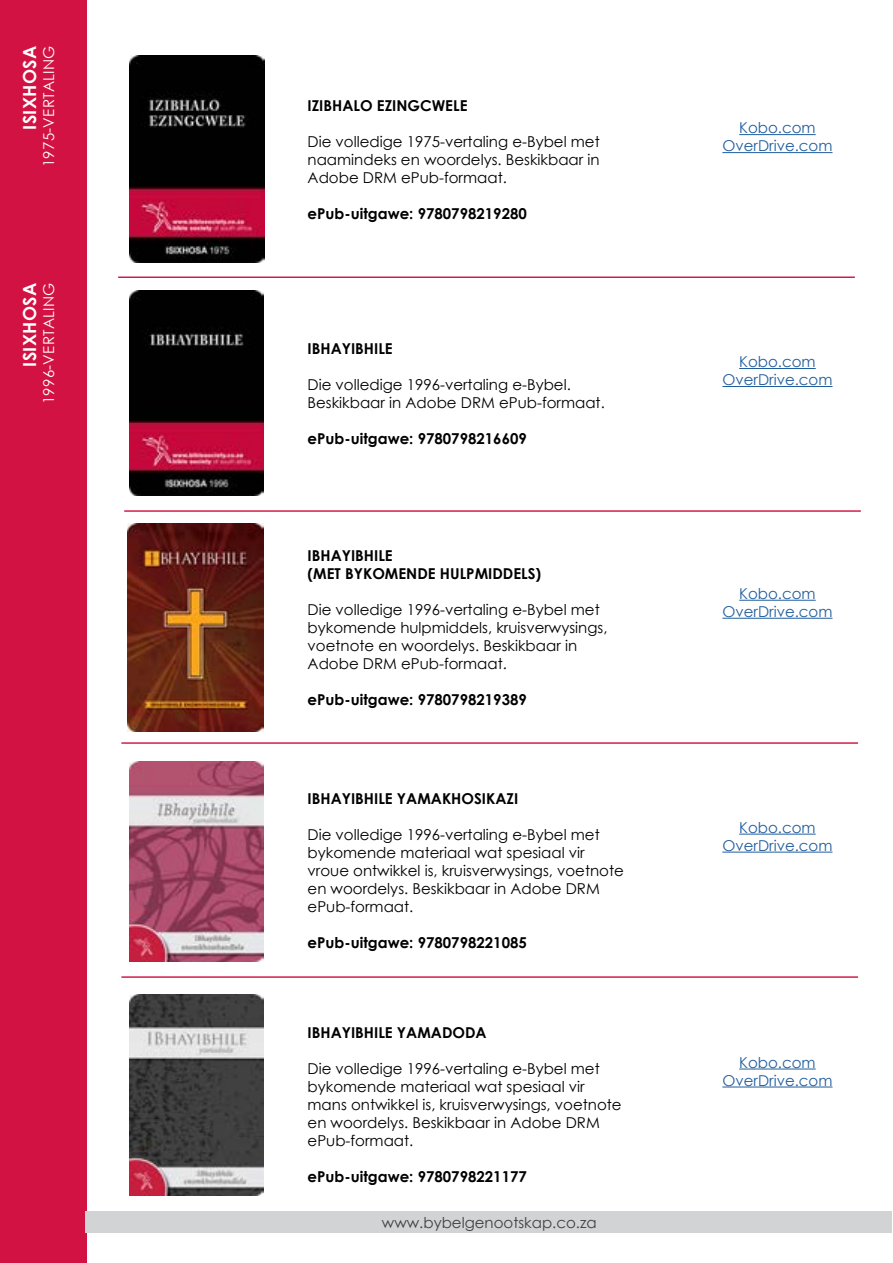
<style>
.page{position:relative;width:893px;height:1263px;background:#fff}
.page>*{position:absolute;margin:0;border:0;box-sizing:border-box;transform-origin:0 0}
.t1{font:700 18px "Century Gothic";letter-spacing:.02em;color:#fff}
.t2{font:15px/18px "Century Gothic";color:#000}
.t3{font:700 15px/18px "Century Gothic";color:#000}
.t4{font:15px/18px "Century Gothic";color:#215e9e;text-align:center}
.t5{font:15px "Century Gothic";letter-spacing:.02em;color:#fff}
.t6{font:15px "Century Gothic";color:#414042}
</style>
<div class="page">
<div style="left:0;top:0;width:86px;height:1263px;background:#d21242"></div>
<div style="left:86px;top:1211px;width:806px;height:21px;background:#d1d3d4"></div>
<hr style="left:121px;top:742px;width:737px;height:2px;background:#d21242">
<hr style="left:124px;top:510px;width:737px;height:2px;background:#d21242">
<hr style="left:121px;top:976px;width:737px;height:2px;background:#d21242">
<hr style="left:118px;top:276px;width:737px;height:2px;background:#d21242">
<img style="left:129px;top:56px;width:135px;height:206px">
<img style="left:129px;top:290px;width:135px;height:206px">
<img style="left:127px;top:523px;width:137px;height:209px">
<img style="left:130px;top:761px;width:134px;height:200px">
<img style="left:129px;top:994px;width:135px;height:201px">
<hr style="left:739px;top:134px;width:77px;height:1px;background:#215e9e">
<hr style="left:722px;top:152px;width:110px;height:1px;background:#215e9e">
<hr style="left:739px;top:368px;width:77px;height:1px;background:#215e9e">
<hr style="left:722px;top:386px;width:110px;height:1px;background:#215e9e">
<hr style="left:739px;top:600px;width:77px;height:1px;background:#215e9e">
<hr style="left:722px;top:618px;width:110px;height:1px;background:#215e9e">
<hr style="left:739px;top:834px;width:77px;height:1px;background:#215e9e">
<hr style="left:722px;top:852px;width:110px;height:1px;background:#215e9e">
<hr style="left:739px;top:1068px;width:77px;height:1px;background:#215e9e">
<hr style="left:722px;top:1086px;width:110px;height:1px;background:#215e9e">
<p class="t1" style="left:16px;top:130px;width:86px;rotate:-90deg">ISIXHOSA</p>
<p class="t5" style="left:38px;top:167px;width:123px;rotate:-90deg">1975-VERTALING</p>
<p class="t1" style="left:16px;top:367px;width:86px;rotate:-90deg">ISIXHOSA</p>
<p class="t5" style="left:38px;top:404px;width:123px;rotate:-90deg">1996-VERTALING</p>
<p class="t3" style="left:308px;top:96px;width:161px">IZIBHALO EZINGCWELE</p>
<p class="t2" style="left:308px;top:132px;width:294px;text-align:justify">Die volledige 1975-vertaling e-Bybel met naamindeks en woordelys. Beskikbaar in Adobe DRM ePub-formaat.</p>
<p class="t3" style="left:308px;top:204px;width:221px">ePub-uitgawe: 9780798219280</p>
<p class="t3" style="left:308px;top:338px;width:87px">IBHAYIBHILE</p>
<p class="t2" style="left:308px;top:375px;width:299px">Die volledige 1996-vertaling e-Bybel.<br>Beskikbaar in Adobe DRM ePub-formaat.</p>
<p class="t3" style="left:308px;top:428px;width:221px">ePub-uitgawe: 9780798216609</p>
<p class="t3" style="left:308px;top:546px;width:235px">IBHAYIBHILE<br>(MET BYKOMENDE HULPMIDDELS)</p>
<p class="t2" style="left:308px;top:601px;width:301px">Die volledige 1996-vertaling e-Bybel met bykomende hulpmiddels, kruisverwysings, voetnote en woordelys. Beskikbaar in Adobe DRM ePub-formaat.</p>
<p class="t3" style="left:308px;top:690px;width:221px">ePub-uitgawe: 9780798219389</p>
<p class="t3" style="left:308px;top:789px;width:212px">IBHAYIBHILE YAMAKHOSIKAZI</p>
<p class="t2" style="left:308px;top:825px;width:318px">Die volledige 1996-vertaling e-Bybel met bykomende materiaal wat spesiaal vir vroue ontwikkel is, kruisverwysings, voetnote en woordelys. Beskikbaar in Adobe DRM ePub-formaat.</p>
<p class="t3" style="left:308px;top:933px;width:221px">ePub-uitgawe: 9780798221085</p>
<p class="t3" style="left:308px;top:1022px;width:181px">IBHAYIBHILE YAMADODA</p>
<p class="t2" style="left:308px;top:1059px;width:316px">Die volledige 1996-vertaling e-Bybel met bykomende materiaal wat spesiaal vir mans ontwikkel is, kruisverwysings, voetnote en woordelys. Beskikbaar in Adobe DRM ePub-formaat.</p>
<p class="t3" style="left:308px;top:1166px;width:221px">ePub-uitgawe: 9780798221177</p>
<p class="t6" style="left:382px;top:1212px;width:216px">www.bybelgenootskap.co.za</p>
<p class="t4" style="left:722px;top:119px;width:112px">Kobo.com<br>OverDrive.com</p>
<p class="t4" style="left:722px;top:352px;width:112px">Kobo.com<br>OverDrive.com</p>
<p class="t4" style="left:722px;top:584px;width:112px">Kobo.com<br>OverDrive.com</p>
<p class="t4" style="left:722px;top:818px;width:112px">Kobo.com<br>OverDrive.com</p>
<p class="t4" style="left:722px;top:1053px;width:112px">Kobo.com<br>OverDrive.com</p>
</div>
